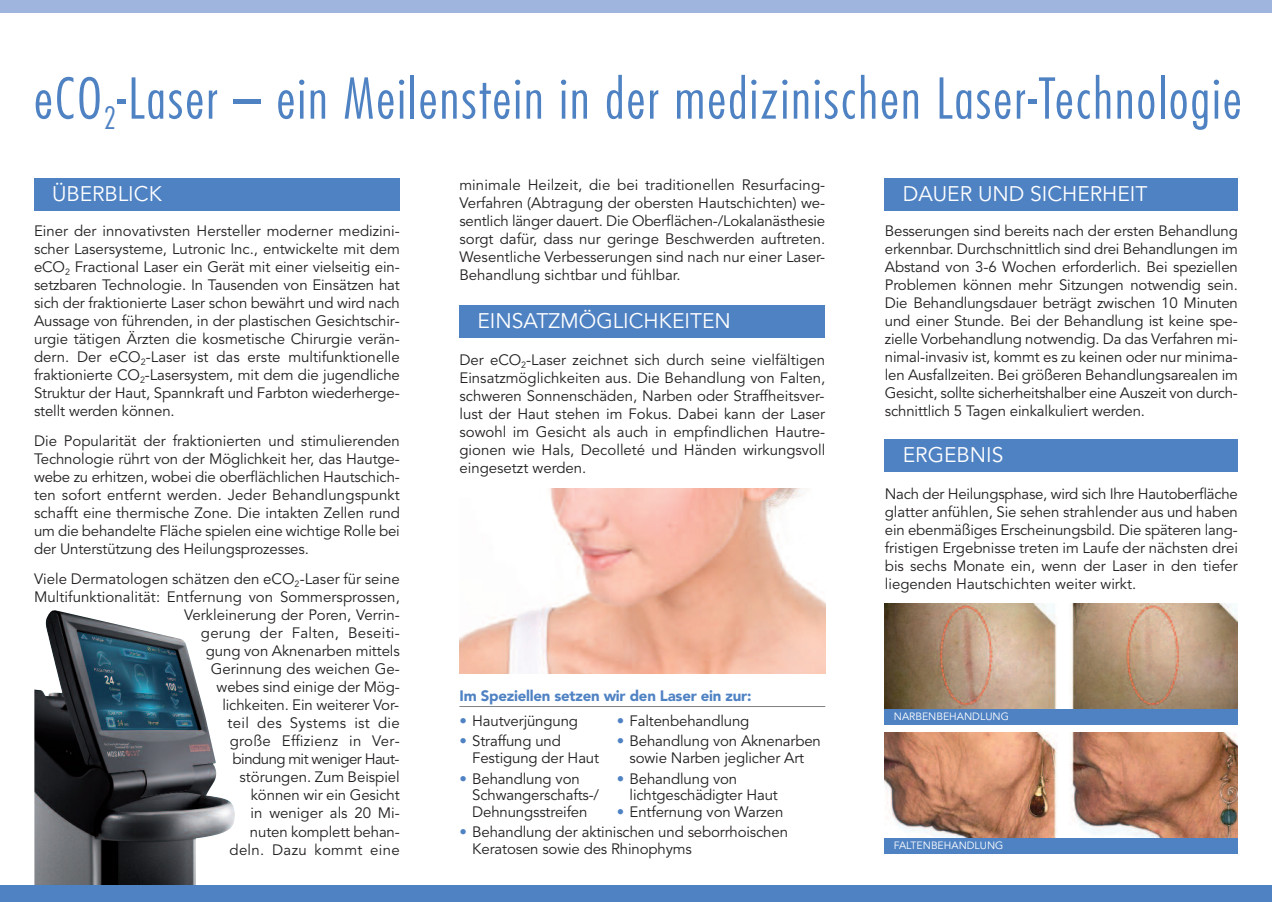
<style>
.page{position:relative;width:1272px;height:902px;background:#fff}
.page>*{position:absolute;margin:0;border:0;box-sizing:border-box;transform-origin:0 0}
.t1{font:300 condensed 54.75px "Futura Std";letter-spacing:.04em;color:#4f82c3}
.t2{font:21px "Avenir LT Std";color:#fff}
.t3{font:15px/18px "Avenir LT Std";letter-spacing:-.01em;color:#231f20;text-align:justify}
.t4{font:900 15px "Avenir LT Std";letter-spacing:-.015em;color:#4f82c3}
.t5{font:10.5px "Avenir LT Std";color:#fff}
.s1{color:#4f82c3}
</style>
<div class="page">
<img style="left:34px;top:610px;width:201px;height:274px">
<div style="left:0;top:0;width:1271px;height:13px;background:#a0b5dd"></div>
<div style="left:0;top:884px;width:1271px;height:17px;background:#4f82c3"></div>
<div style="left:34px;top:178px;width:366px;height:32px;background:#4f82c3"></div>
<div style="left:459px;top:305px;width:366px;height:32px;background:#4f82c3"></div>
<div style="left:884px;top:178px;width:353px;height:32px;background:#4f82c3"></div>
<img style="left:459px;top:488px;width:366px;height:185px">
<hr style="left:459px;top:706px;width:366px;height:1px;background:#808285">
<div style="left:884px;top:439px;width:353px;height:32px;background:#4f82c3"></div>
<img style="left:884px;top:603px;width:353px;height:106px">
<div style="left:884px;top:709px;width:353px;height:16px;background:#4f82c3"></div>
<img style="left:884px;top:732px;width:353px;height:106px">
<div style="left:884px;top:838px;width:353px;height:15px;background:#4f82c3"></div>
<h1 class="t1" style="left:34px;top:75px;width:1208px">eCO<sub>2</sub>-Laser – ein Meilenstein in der medizinischen Laser-Technologie</h1>
<h2 class="t2" style="left:52px;top:185px;width:111px">ÜBERBLIcK</h2>
<p class="t3" style="left:34px;top:223px;width:367px">Einer der innovativsten Hersteller moderner medizini&shy;scher Lasersysteme, Lutronic Inc., entwickelte mit dem eco<sub>2</sub> Fractional Laser ein Gerät mit einer vielseitig ein&shy;setzbaren Technologie. In Tausenden von Einsätzen hat sich der fraktionierte Laser schon bewährt und wird nach Aussage von führenden, in der plastischen Gesichtschir&shy;urgie tätigen Ärzten die kosmetische chirurgie verän&shy;dern. Der eco<sub>2</sub>-Laser ist das erste multifunktionelle fraktionierte co<sub>2</sub>-Lasersystem, mit dem die jugendliche Struktur der Haut, Spannkraft und Farbton wiederherge&shy;stellt werden können.</p>
<p class="t3" style="left:34px;top:433px;width:367px">Die Popularität der fraktionierten und stimulierenden Technologie rührt von der Möglichkeit her, das Hautge&shy;webe zu erhitzen, wobei die oberflächlichen Hautschich&shy;ten sofort entfernt werden. Jeder Behandlungspunkt schafft eine thermische Zone. Die intakten Zellen rund um die behandelte Fläche spielen eine wichtige Rolle bei der Unterstützung des Heilungsprozesses.</p>
<p class="t3" style="left:34px;top:571px;width:367px;text-align:right">Viele Dermatologen schätzen den eco<sub>2</sub>-Laser für seine<br>Multifunktionalität: Entfernung von Sommersprossen,<br>Verkleinerung der Poren, Verrin-<br>gerung der Falten, Beseiti-<br>gung von Aknenarben mittels<br>Gerinnung des weichen Ge-<br>webes sind einige der Mög-<br>lichkeiten. Ein weiterer Vor-<br>teil des Systems ist die<br>große Effizienz in Ver-<br>bindung mit weniger Haut-<br>störungen. Zum Beispiel<br>können wir ein Gesicht<br>in weniger als 20 Mi-<br>nuten komplett behan-<br>deln. Dazu kommt eine</p>
<p class="t3" style="left:459px;top:177px;width:367px">minimale Heilzeit, die bei traditionellen Resurfacing-Verfahren (Abtragung der obersten Hautschichten) we&shy;sentlich länger dauert. Die oberflächen-/Lokalanästhesie sorgt dafür, dass nur geringe Beschwerden auftreten.<br>Wesentliche Verbesserungen sind nach nur einer Laser-Behandlung sichtbar und fühlbar.</p>
<h2 class="t2" style="left:477px;top:312px;width:255px">EINSATZMöGLIcHKEITEN</h2>
<p class="t3" style="left:459px;top:352px;width:367px">Der eco<sub>2</sub>-Laser zeichnet sich durch seine vielfältigen Einsatzmöglichkeiten aus. Die Behandlung von Falten, schweren Sonnenschäden, Narben oder Straffheitsver&shy;lust der Haut stehen im Fokus. Dabei kann der Laser sowohl im Gesicht als auch in empfindlichen Hautre&shy;gionen wie Hals, Decolleté und Händen wirkungsvoll eingesetzt werden.</p>
<p class="t4" style="left:459px;top:689px;width:293px">Im Speziellen setzen wir den Laser ein zur:</p>
<p class="t3" style="left:459px;top:712px;width:120px"><span class="s1">•</span> Hautverjüngung</p>
<p class="t3" style="left:617px;top:712px;width:134px"><span class="s1">•</span> Faltenbehandlung</p>
<p class="t3" style="left:459px;top:733px;width:103px"><span class="s1">•</span> Straffung und</p>
<p class="t3" style="left:617px;top:733px;width:205px"><span class="s1">•</span> Behandlung von Aknenarben</p>
<p class="t3" style="left:472px;top:749px;width:128px">Festigung der Haut</p>
<p class="t3" style="left:629px;top:749px;width:176px">sowie Narben jeglicher Art</p>
<p class="t3" style="left:459px;top:770px;width:122px"><span class="s1">•</span> Behandlung von</p>
<p class="t3" style="left:617px;top:770px;width:122px"><span class="s1">•</span> Behandlung von</p>
<p class="t3" style="left:472px;top:787px;width:128px">Schwangerschafts-/</p>
<p class="t3" style="left:629px;top:787px;width:150px">lichtgeschädigter Haut</p>
<p class="t3" style="left:472px;top:803px;width:117px">Dehnungsstreifen</p>
<p class="t3" style="left:617px;top:803px;width:168px"><span class="s1">•</span> Entfernung von Warzen</p>
<p class="t3" style="left:472px;top:825px;width:317px;line-height:16.5px;text-indent:-13px"><span class="s1">•</span> Behandlung der aktinischen und seborrhoischen<br>Keratosen sowie des Rhinophyms</p>
<h2 class="t2" style="left:902px;top:185px;width:246px">DAUER UND SIcHERHEIT</h2>
<p class="t3" style="left:884px;top:223px;width:354px">Besserungen sind bereits nach der ersten Behandlung erkennbar. Durchschnittlich sind drei Behandlungen im Abstand von 3-6 Wochen erforderlich. Bei speziellen Problemen können mehr Sitzungen notwendig sein.<br>Die Behandlungsdauer beträgt zwischen 10 Minuten und einer Stunde. Bei der Behandlung ist keine spe&shy;zielle Vorbehandlung notwendig. Da das Verfahren mi&shy;nimal-invasiv ist, kommt es zu keinen oder nur minima&shy;len Ausfallzeiten. Bei größeren Behandlungsarealen im Gesicht, sollte sicherheitshalber eine Auszeit von durch&shy;schnittlich 5 Tagen einkalkuliert werden.</p>
<h2 class="t2" style="left:902px;top:446px;width:102px">ERGEBNIS</h2>
<p class="t3" style="left:884px;top:486px;width:354px">Nach der Heilungsphase, wird sich Ihre Hautoberfläche glatter anfühlen, Sie sehen strahlender aus und haben ein ebenmäßiges Erscheinungsbild. Die späteren lang&shy;fristigen Ergebnisse treten im Laufe der nächsten drei bis sechs Monate ein, wenn der Laser in den tiefer liegenden Hautschichten weiter wirkt.</p>
<p class="t5" style="left:893px;top:712px;width:116px">NARBENBEHANDLUNG</p>
<p class="t5" style="left:893px;top:841px;width:111px">FALTENBEHANDLUNG</p>
</div>
